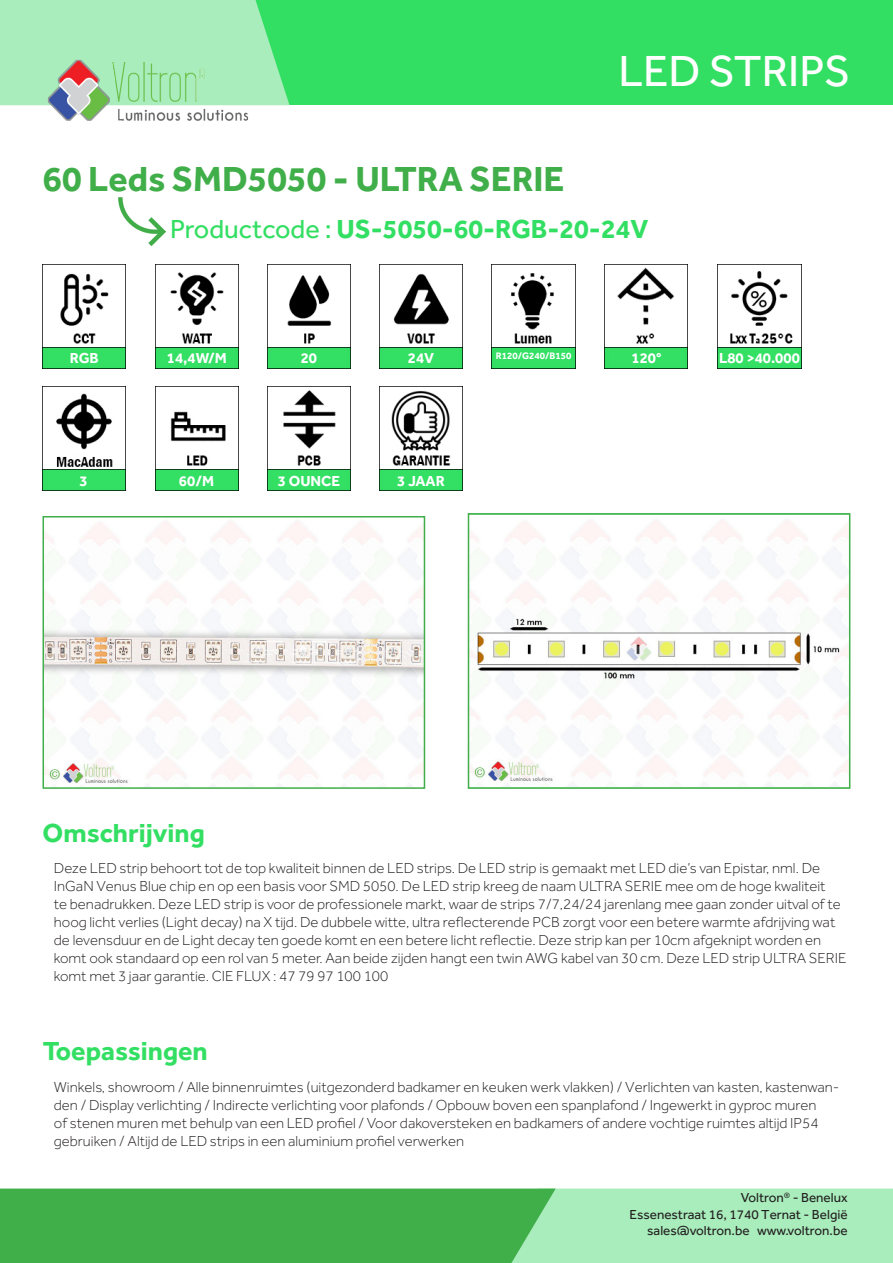
<style>
.page{position:relative;width:893px;height:1263px;background:#fff}
.page>*{position:absolute;margin:0;border:0;box-sizing:border-box;transform-origin:0 0}
.t1{font:45px "Effra";color:#fff}
.t2{font:700 36px "Effra";color:#40ae49}
.t3{font:700 27px "Effra";color:#33df63}
.t4{font:300 15px/18px "Effra";color:#231f20}
.t5{font:700 15px "Effra";color:#fff}
.t6{font:13.5px/16.2px "Effra";color:#231f20;text-align:right}
.t7{font:700 9.75px "Effra";color:#fff}
.s1{font-weight:400}
</style>
<div class="page">
<img style="left:46px;top:521px;width:376px;height:265px">
<div style="left:43px;top:516px;width:382px;height:273px;border:2px solid #40ae49"></div>
<img style="left:471px;top:520px;width:376px;height:266px">
<div style="left:468px;top:513px;width:382px;height:276px;border:2px solid #40ae49"></div>
<div style="left:0;top:0;width:893px;height:105px;background:#33df63"></div>
<svg style="left:0;top:0;width:289px;height:105px;background:#9debb2"></svg>
<div style="left:556px;top:1188px;width:337px;height:75px;background:#a8edbb"></div>
<div style="left:0;top:1188px;width:556px;height:75px;background:#40ae49"></div>
<img style="left:43px;top:54px;width:224px;height:66px">
<img style="left:43px;top:264px;width:83px;height:104px">
<img style="left:267px;top:264px;width:84px;height:104px">
<img style="left:492px;top:264px;width:83px;height:104px">
<img style="left:380px;top:264px;width:83px;height:104px">
<img style="left:155px;top:264px;width:84px;height:104px">
<img style="left:604px;top:264px;width:84px;height:104px">
<img style="left:43px;top:386px;width:83px;height:105px">
<img style="left:119px;top:197px;width:46px;height:48px">
<img style="left:155px;top:386px;width:84px;height:105px">
<img style="left:267px;top:386px;width:84px;height:105px">
<img style="left:379px;top:386px;width:84px;height:105px">
<img style="left:718px;top:264px;width:83px;height:104px">
<h2 class="t2" style="left:43px;top:157px;width:523px">60 Leds SMD5050 - ULTRA SERIE</h2>
<h1 class="t1" style="left:619px;top:45px;width:233px">LED STRIPS</h1>
<p class="t5" style="left:70px;top:349px;width:31px">RGB</p>
<p class="t5" style="left:79px;top:471px;width:10px">3</p>
<h3 class="t3" style="left:170px;top:212px;width:480px"><span class="s1">Productcode :</span> US-5050-60-RGB-20-24V</h3>
<p class="t5" style="left:167px;top:349px;width:62px">14,4W/M</p>
<p class="t5" style="left:301px;top:349px;width:18px">20</p>
<p class="t5" style="left:408px;top:349px;width:28px">24V</p>
<p class="t7" style="left:496px;top:350px;width:77px">R120/G240/B150</p>
<p class="t5" style="left:632px;top:349px;width:31px">120°</p>
<p class="t5" style="left:179px;top:471px;width:37px">60/M</p>
<p class="t5" style="left:278px;top:471px;width:64px">3 OUNCE</p>
<p class="t5" style="left:397px;top:471px;width:49px">3 JAAR</p>
<p class="t5" style="left:719px;top:349px;width:82px">L80 &gt;40.000</p>
<h3 class="t3" style="left:43px;top:816px;width:164px">Omschrijving</h3>
<p class="t4" style="left:54px;top:859px;width:794px">Deze LED strip behoort tot de top kwaliteit binnen de LED strips. De LED strip is gemaakt met LED die’s van Epistar, nml. De InGaN Venus Blue chip en op een basis voor SMD 5050. De LED strip kreeg de naam ULTRA SERIE mee om de hoge kwaliteit<br>te benadrukken. Deze LED strip is voor de professionele markt, waar de strips 7/7,24/24 jarenlang mee gaan zonder uitval of te hoog licht verlies (Light decay) na X tijd. De dubbele witte, ultra reflecterende PCB zorgt voor een betere warmte afdrijving wat de levensduur en de Light decay ten goede komt en een betere licht reflectie. Deze strip kan per 10cm afgeknipt worden en komt ook standaard op een rol van 5 meter. Aan beide zijden hangt een twin AWG kabel van 30 cm. Deze LED strip ULTRA SERIE komt met 3 jaar garantie. CIE FLUX : 47 79 97 100 100</p>
<h3 class="t3" style="left:43px;top:1035px;width:167px">Toepassingen</h3>
<p class="t4" style="left:54px;top:1077px;width:787px">Winkels, showroom / Alle binnenruimtes (uitgezonderd badkamer en keuken werk vlakken) / Verlichten van kasten, kastenwan&shy;den / Display verlichting / Indirecte verlichting voor plafonds / Opbouw boven een spanplafond / Ingewerkt in gyproc muren<br>of stenen muren met behulp van een LED profiel / Voor dakoversteken en badkamers of andere vochtige ruimtes altijd IP54 gebruiken / Altijd de LED strips in een aluminium profiel verwerken</p>
<p class="t6" style="left:630px;top:1190px;width:219px">Voltron<sup>®</sup> - Benelux<br>Essenestraat 16, 1740 Ternat - België sales@voltron.be www.voltron.be</p>
</div>
